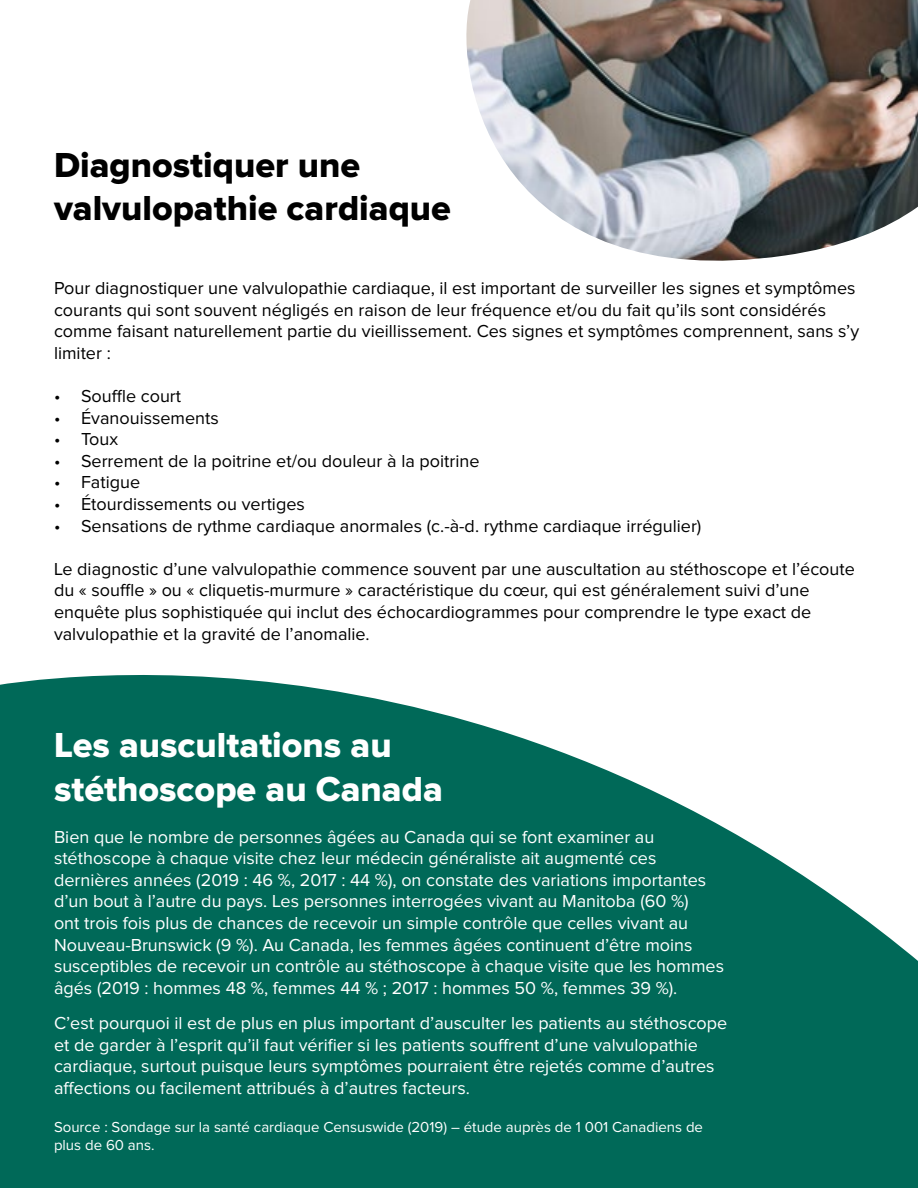
<style>
.page{position:relative;width:918px;height:1188px;background:#fff}
.page>*{position:absolute;margin:0;border:0;box-sizing:border-box;transform-origin:0 0}
.t1{font:36px/43.2px "Proxima Nova Extrabld";color:#000}
.t2{font:36px/43.2px "Proxima Nova Extrabld";color:#fff}
.t3{font:18px/21.6px "Proxima Nova";color:#fff}
.t4{font:18px/21.6px "Proxima Nova";color:#000}
.t5{font:15px/18px "Proxima Nova";color:#fff}
</style>
<div class="page">
<img style="left:466px;top:0;width:452px;height:261px">
<svg style="left:0;top:675px;width:918px;height:513px;background:#267f70"></svg>
<h1 class="t1" style="left:54px;top:145px;width:398px">Diagnostiquer une valvulopathie cardiaque</h1>
<p class="t4" style="left:54px;top:278px;width:807px">Pour diagnostiquer une valvulopathie cardiaque, il est important de surveiller les signes et symptômes courants qui sont souvent négligés en raison de leur fréquence et/ou du fait qu’ils sont considérés comme faisant naturellement partie du vieillissement. Ces signes et symptômes comprennent, sans s’y limiter :</p>
<p class="t4" style="left:54px;top:386px;width:129px">• Souffle court</p>
<p class="t4" style="left:54px;top:408px;width:166px">• Évanouissements</p>
<p class="t4" style="left:54px;top:429px;width:66px">• Toux</p>
<p class="t4" style="left:54px;top:451px;width:427px">• Serrement de la poitrine et/ou douleur à la poitrine</p>
<p class="t4" style="left:54px;top:472px;width:88px">• Fatigue</p>
<p class="t4" style="left:54px;top:494px;width:252px">• Étourdissements ou vertiges</p>
<p class="t4" style="left:54px;top:516px;width:649px">• Sensations de rythme cardiaque anormales (c.-à-d. rythme cardiaque irrégulier)</p>
<p class="t4" style="left:54px;top:559px;width:802px">Le diagnostic d’une valvulopathie commence souvent par une auscultation au stéthoscope et l’écoute du « souffle » ou « cliquetis-murmure » caractéristique du cœur, qui est généralement suivi d’une enquête plus sophistiquée qui inclut des échocardiogrammes pour comprendre le type exact de valvulopathie et la gravité de l’anomalie.</p>
<h1 class="t2" style="left:54px;top:725px;width:390px">Les auscultations au stéthoscope au Canada</h1>
<p class="t3" style="left:54px;top:827px;width:672px">Bien que le nombre de personnes âgées au Canada qui se font examiner au stéthoscope à chaque visite chez leur médecin généraliste ait augmenté ces dernières années (2019 : 46 %, 2017 : 44 %), on constate des variations importantes d’un bout à l’autre du pays. Les personnes interrogées vivant au Manitoba (60 %)<br>ont trois fois plus de chances de recevoir un simple contrôle que celles vivant au Nouveau-Brunswick (9 %). Au Canada, les femmes âgées continuent d’être moins susceptibles de recevoir un contrôle au stéthoscope à chaque visite que les hommes âgés (2019 : hommes 48 %, femmes 44 % ; 2017 : hommes 50 %, femmes 39 %).</p>
<p class="t3" style="left:54px;top:1013px;width:675px">C’est pourquoi il est de plus en plus important d’ausculter les patients au stéthoscope et de garder à l’esprit qu’il faut vérifier si les patients souffrent d’une valvulopathie cardiaque, surtout puisque leurs symptômes pourraient être rejetés comme d’autres affections ou facilement attribués à d’autres facteurs.</p>
<p class="t5" style="left:54px;top:1119px;width:651px">Source : Sondage sur la santé cardiaque Censuswide (2019) – étude auprès de 1 001 Canadiens de plus de 60 ans.</p>
</div>
